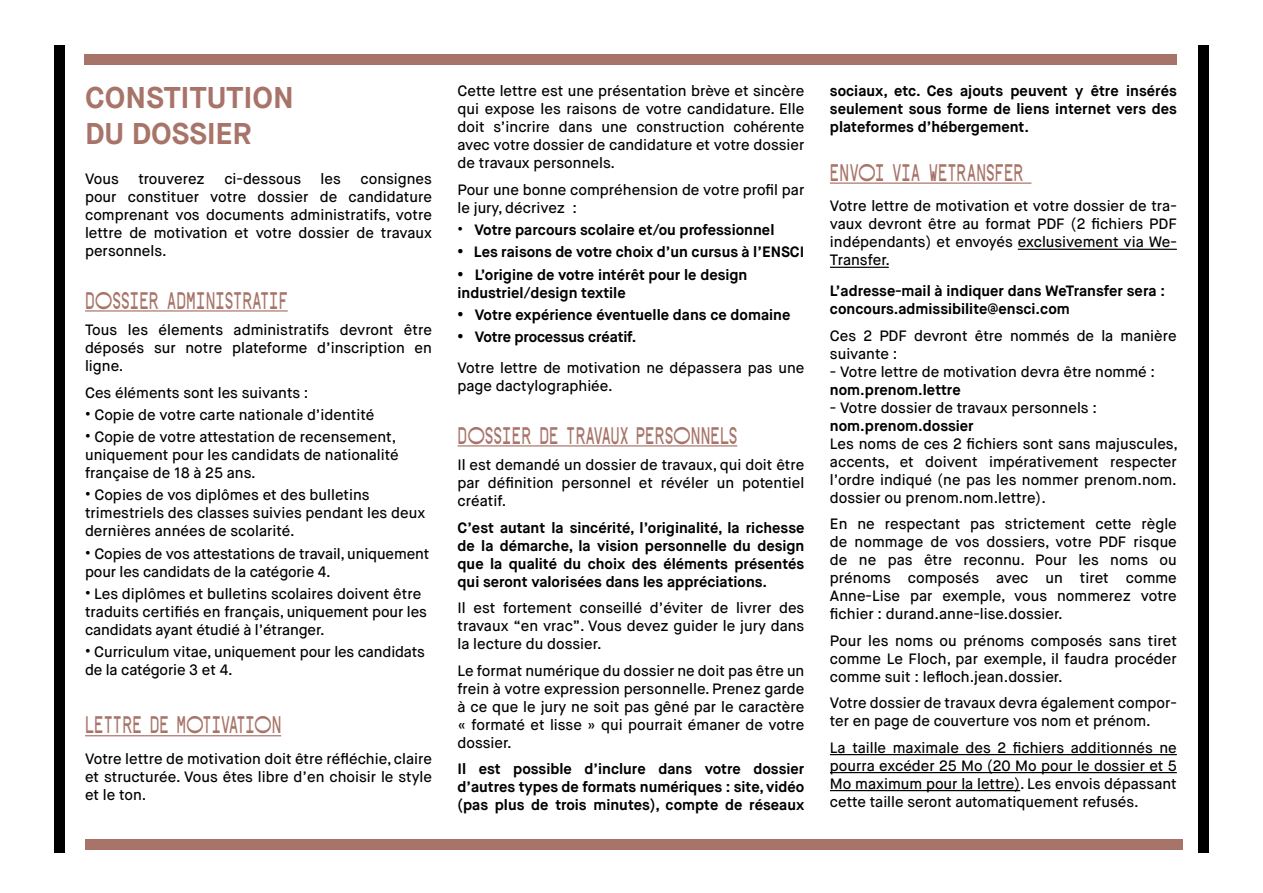
<style>
.page{position:relative;width:1263px;height:893px;background:#fff}
.page>*{position:absolute;margin:0;border:0;box-sizing:border-box;transform-origin:0 0}
.t1{font:700 30px/36px "Maison Neue";color:#a87469}
.t2{font:24px "Atelier";color:#a87469}
.t3{font:500 15px/18px "Maison Neue";color:#000;text-align:justify}
.t4{font:700 15px/18px "Maison Neue";color:#000;text-align:justify}
.s1{font-size:18px}
.s2{font-weight:500;font-size:18px}
.s3{font-weight:700;font-size:18px}
.s4{font-weight:700}
</style>
<div class="page">
<hr style="left:85px;top:310px;width:203px;height:2px;background:#a87469">
<hr style="left:85px;top:735px;width:196px;height:1px;background:#a87469">
<hr style="left:457px;top:445px;width:280px;height:1px;background:#a87469">
<hr style="left:830px;top:183px;width:201px;height:1px;background:#a87469">
<hr style="left:1018px;top:249px;width:159px;height:1px;background:#000">
<hr style="left:830px;top:267px;width:59px;height:1px;background:#000">
<hr style="left:830px;top:754px;width:347px;height:1px;background:#000">
<hr style="left:830px;top:772px;width:347px;height:1px;background:#000">
<hr style="left:830px;top:790px;width:190px;height:1px;background:#000">
<div style="left:85px;top:54px;width:1092px;height:11px;background:#a87469"></div>
<div style="left:54px;top:45px;width:11px;height:808px;background:#000"></div>
<div style="left:1198px;top:45px;width:11px;height:808px;background:#000"></div>
<div style="left:85px;top:839px;width:1097px;height:11px;background:#a87469"></div>
<h1 class="t1" style="left:85px;top:80px;width:210px">CONSTITUTION<br>DU DOSSIER</h1>
<p class="t3" style="left:85px;top:170px;width:35px">Vous</p>
<p class="t3" style="left:138px;top:170px;width:68px">trouverez</p>
<p class="t3" style="left:224px;top:170px;width:78px">ci-dessous</p>
<p class="t3" style="left:321px;top:170px;width:22px">les</p>
<p class="t3" style="left:85px;top:170px;width:348px;text-indent:275px">consignes pour constituer votre dossier de candidature comprenant vos documents administratifs, votre lettre de motivation et votre dossier de travaux personnels.</p>
<h2 class="t2" style="left:85px;top:285px;width:204px">DOSSIER ADMINISTRATIF</h2>
<p class="t3" style="left:85px;top:321px;width:348px">Tous les élements administratifs devront être déposés sur notre plateforme d’inscription en ligne.</p>
<p class="t3" style="left:85px;top:383px;width:225px">Ces éléments sont les suivants :</p>
<p class="t3" style="left:85px;top:406px;width:291px"><span class="s1">•</span> Copie de votre carte nationale d’identité</p>
<p class="t3" style="left:85px;top:428px;width:315px;text-align:left"><span class="s1">•</span> Copie de votre attestation de recensement, uniquement pour les candidats de nationalité française de 18 à 25 ans.</p>
<p class="t3" style="left:85px;top:486px;width:342px;text-align:left"><span class="s1">•</span> Copies de vos diplômes et des bulletins trimestriels des classes suivies pendant les deux dernières années de scolarité.</p>
<p class="t3" style="left:85px;top:544px;width:346px"><span class="s1">•</span> Copies de vos attestations de travail, uniquement pour les candidats de la catégorie 4.</p>
<p class="t3" style="left:85px;top:585px;width:343px;text-align:left"><span class="s1">•</span> Les diplômes et bulletins scolaires doivent être traduits certifiés en français, uniquement pour les candidats ayant étudié à l’étranger.</p>
<p class="t3" style="left:85px;top:643px;width:341px"><span class="s1">•</span> Curriculum vitae, uniquement pour les candidats de la catégorie 3 et 4.</p>
<h2 class="t2" style="left:85px;top:709px;width:198px">LETTRE DE MOTIVATION</h2>
<p class="t3" style="left:85px;top:750px;width:348px">Votre lettre de motivation doit être réfléchie, claire et structurée. Vous êtes libre d’en choisir le style et le ton.</p>
<p class="t3" style="left:457px;top:82px;width:348px">Cette lettre est une présentation brève et sincère qui expose les raisons de votre candidature. Elle doit s’incrire dans une construction cohérente avec votre dossier de candidature et votre dossier de travaux personnels.</p>
<p class="t3" style="left:457px;top:181px;width:348px">Pour une bonne compréhension de votre profil par le jury, décrivez :</p>
<p class="t4" style="left:457px;top:221px;width:318px"><span class="s2">•</span> Votre parcours scolaire et/ou professionnel</p>
<p class="t4" style="left:457px;top:243px;width:348px"><span class="s1">•</span> Les raisons de votre choix d’un cursus à l’ENSCI</p>
<p class="t4" style="left:457px;top:266px;width:291px"><span class="s1">•</span> L’origine de votre intérêt pour le design industriel/design textile</p>
<p class="t4" style="left:457px;top:306px;width:334px"><span class="s1">•</span> Votre expérience éventuelle dans ce domaine</p>
<p class="t3" style="left:457px;top:322px;width:348px;line-height:30.8px"><span class="s3">•</span> <span class="s4">Votre processus créatif.<br></span>Votre lettre de motivation ne dépassera pas une</p>
<p class="t3" style="left:457px;top:377px;width:157px">page dactylographiée.</p>
<h2 class="t2" style="left:457px;top:420px;width:281px">DOSSIER DE TRAVAUX PERSONNELS</h2>
<p class="t3" style="left:457px;top:456px;width:348px">Il est demandé un dossier de travaux, qui doit être par définition personnel et révéler un potentiel créatif.</p>
<p class="t4" style="left:457px;top:518px;width:348px">C’est autant la sincérité, l’originalité, la richesse de la démarche, la vision personnelle du design que la qualité du choix des éléments présentés qui seront valorisées dans les appréciations.</p>
<p class="t3" style="left:457px;top:599px;width:348px">Il est fortement conseillé d’éviter de livrer des travaux “en vrac”. Vous devez guider le jury dans la lecture du dossier.</p>
<p class="t3" style="left:457px;top:661px;width:348px">Le format numérique du dossier ne doit pas être un frein à votre expression personnelle. Prenez garde à ce que le jury ne soit pas gêné par le caractère « formaté et lisse » qui pourrait émaner de votre dossier.</p>
<p class="t4" style="left:457px;top:760px;width:348px">Il est possible d’inclure dans votre dossier d’autres types de formats numériques : site, vidéo (pas plus de trois minutes), compte de réseaux</p>
<p class="t4" style="left:830px;top:82px;width:348px">sociaux, etc. Ces ajouts peuvent y être insérés seulement sous forme de liens internet vers des plateformes d’hébergement.</p>
<h2 class="t2" style="left:830px;top:157px;width:195px">ENVOI VIA WETRANSFER</h2>
<p class="t3" style="left:830px;top:197px;width:348px">Votre lettre de motivation et votre dossier de tra&shy;vaux devront être au format PDF (2 fichiers PDF indépendants) et envoyés exclusivement via We-Transfer.</p>
<p class="t4" style="left:830px;top:282px;width:337px">L’adresse-mail à indiquer dans WeTransfer sera : concours.admissibilite@ensci.com</p>
<p class="t3" style="left:830px;top:327px;width:348px">Ces 2 PDF devront être nommés de la manière suivante :</p>
<p class="t3" style="left:830px;top:363px;width:327px">- Votre lettre de motivation devra être nommé :</p>
<p class="t4" style="left:830px;top:381px;width:132px">nom.prenom.lettre</p>
<p class="t3" style="left:830px;top:399px;width:269px">- Votre dossier de travaux personnels :</p>
<p class="t4" style="left:830px;top:417px;width:145px">nom.prenom.dossier</p>
<p class="t3" style="left:830px;top:435px;width:350px">Les noms de ces 2 fichiers sont sans majuscules, accents, et doivent impérativement respecter l’ordre indiqué (ne pas les nommer prenom.nom. dossier ou prenom.nom.lettre).</p>
<p class="t3" style="left:830px;top:515px;width:348px">En ne respectant pas strictement cette règle de nommage de vos dossiers, votre PDF risque de ne pas être reconnu. Pour les noms ou prénoms composés avec un tiret comme Anne-Lise par exemple, vous nommerez votre fichier : durand.anne-lise.dossier.</p>
<p class="t3" style="left:830px;top:632px;width:348px">Pour les noms ou prénoms composés sans tiret comme Le Floch, par exemple, il faudra procéder comme suit : lefloch.jean.dossier.</p>
<p class="t3" style="left:830px;top:694px;width:348px">Votre dossier de travaux devra également compor&shy;ter en page de couverture vos nom et prénom.</p>
<p class="t3" style="left:830px;top:739px;width:348px">La taille maximale des 2 fichiers additionnés ne pourra excéder 25 Mo (20 Mo pour le dossier et 5<br>Mo maximum pour la lettre). Les envois dépassant cette taille seront automatiquement refusés.</p>
</div>
